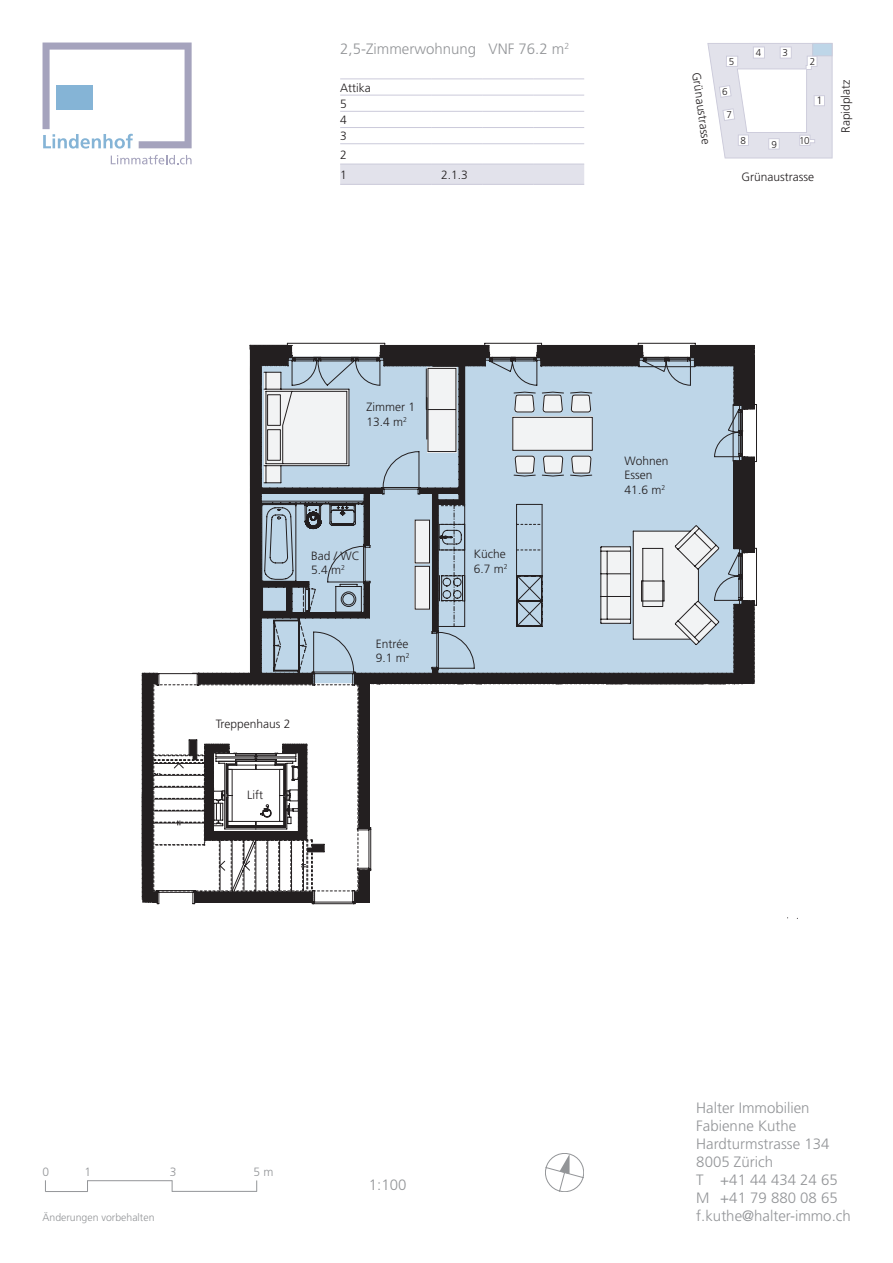
<style>
.page{position:relative;width:893px;height:1263px;background:#fff}
.page>*{position:absolute;margin:0;border:0;box-sizing:border-box;transform-origin:0 0}
.t1{font:300 15px/18px "Frutiger";color:#939598}
.t2{font:300 12px/14.4px "Frutiger";color:#231f20}
.t3{font:300 12px "Frutiger";color:#939598}
.t4{font:300 10.8px "Frutiger";color:#231f20}
.t5{font:300 10.5px "Frutiger";color:#939598}
.t6{font:300 9.9px "Frutiger";color:#231f20}
</style>
<div class="page">
<svg style="left:545px;top:1153px;width:39px;height:39px"></svg>
<hr style="left:45px;top:1191px;width:43px;height:1px;background:#939598">
<hr style="left:87px;top:1180px;width:85px;height:1px;background:#939598">
<hr style="left:172px;top:1191px;width:85px;height:1px;background:#939598">
<svg style="left:43px;top:43px;width:149px;height:106px"></svg>
<svg style="left:111px;top:155px;width:81px;height:9px"></svg>
<div style="left:56px;top:85px;width:37px;height:25px;background:#85b4d6"></div>
<svg style="left:707px;top:43px;width:126px;height:115px"></svg>
<svg style="left:142px;top:343px;width:614px;height:560px"></svg>
<div style="left:415px;top:520px;width:15px;height:43px;background:#f2f3f4"></div>
<div style="left:415px;top:520px;width:15px;height:43px;border:1px solid #231f20"></div>
<div style="left:415px;top:566px;width:15px;height:44px;background:#f2f3f4"></div>
<div style="left:415px;top:566px;width:15px;height:43px;border:1px solid #231f20"></div>
<div style="left:340px;top:165px;width:244px;height:19px;background:#e2e2eb"></div>
<hr style="left:340px;top:79px;width:91px;height:1px;background:#cbcada">
<hr style="left:431px;top:79px;width:51px;height:1px;background:#cbcada">
<hr style="left:482px;top:79px;width:51px;height:1px;background:#cbcada">
<hr style="left:533px;top:79px;width:51px;height:1px;background:#cbcada">
<hr style="left:340px;top:95px;width:91px;height:1px;background:#cbcada">
<hr style="left:431px;top:95px;width:51px;height:1px;background:#cbcada">
<hr style="left:482px;top:95px;width:51px;height:1px;background:#cbcada">
<hr style="left:533px;top:95px;width:51px;height:1px;background:#cbcada">
<hr style="left:340px;top:111px;width:91px;height:1px;background:#cbcada">
<hr style="left:431px;top:111px;width:51px;height:1px;background:#cbcada">
<hr style="left:482px;top:111px;width:51px;height:1px;background:#cbcada">
<hr style="left:533px;top:111px;width:51px;height:1px;background:#cbcada">
<hr style="left:340px;top:127px;width:91px;height:1px;background:#cbcada">
<hr style="left:431px;top:127px;width:51px;height:1px;background:#cbcada">
<hr style="left:482px;top:127px;width:51px;height:1px;background:#cbcada">
<hr style="left:533px;top:127px;width:51px;height:1px;background:#cbcada">
<hr style="left:340px;top:143px;width:91px;height:1px;background:#cbcada">
<hr style="left:431px;top:143px;width:51px;height:1px;background:#cbcada">
<hr style="left:482px;top:143px;width:51px;height:1px;background:#cbcada">
<hr style="left:533px;top:143px;width:51px;height:1px;background:#cbcada">
<hr style="left:340px;top:164px;width:91px;height:1px;background:#cbcada">
<hr style="left:431px;top:164px;width:51px;height:1px;background:#cbcada">
<hr style="left:482px;top:164px;width:51px;height:1px;background:#cbcada">
<hr style="left:533px;top:164px;width:51px;height:1px;background:#cbcada">
<hr style="left:340px;top:184px;width:91px;height:1px;background:#cbcada">
<hr style="left:431px;top:184px;width:51px;height:1px;background:#cbcada">
<hr style="left:482px;top:184px;width:51px;height:1px;background:#cbcada">
<hr style="left:533px;top:184px;width:51px;height:1px;background:#cbcada">
<p class="t1" style="left:340px;top:40px;width:231px">2,5-Zimmerwohnung VNF 76.2 m<sup>2</sup></p>
<p class="t6" style="left:729px;top:56px;width:7px">5</p>
<p class="t6" style="left:756px;top:47px;width:7px">4</p>
<p class="t6" style="left:783px;top:47px;width:7px">3</p>
<p class="t6" style="left:810px;top:56px;width:7px">2</p>
<p class="t2" style="left:340px;top:79px;width:32px;line-height:16.2px">Attika<br>5<br>4<br>3</p>
<p class="t2" style="left:340px;top:144px;width:8px;line-height:20.2px">2<br>1</p>
<p class="t2" style="left:441px;top:168px;width:28px">2.1.3</p>
<p class="t2" style="left:704px;top:71px;width:74px;rotate:82deg">Grünaustrasse</p>
<p class="t6" style="left:722px;top:86px;width:7px">6</p>
<p class="t6" style="left:727px;top:109px;width:7px">7</p>
<p class="t6" style="left:740px;top:134px;width:7px">8</p>
<p class="t6" style="left:771px;top:139px;width:7px">9</p>
<p class="t4" style="left:816px;top:95px;width:8px">1</p>
<p class="t6" style="left:799px;top:135px;width:12px">10</p>
<p class="t2" style="left:742px;top:169px;width:74px">Grünaustrasse</p>
<p class="t2" style="left:838px;top:133px;width:55px;rotate:-90deg">Rapidplatz</p>
<p class="t2" style="left:367px;top:400px;width:50px">Zimmer 1<br>13.4 m<sup>2</sup></p>
<p class="t2" style="left:311px;top:548px;width:50px">Bad / WC<br>5.4 m<sup>2</sup></p>
<p class="t2" style="left:216px;top:716px;width:76px">Treppenhaus 2</p>
<p class="t2" style="left:247px;top:788px;width:17px">Lift</p>
<p class="t2" style="left:376px;top:636px;width:35px">Entrée<br>9.1 m<sup>2</sup></p>
<p class="t2" style="left:474px;top:547px;width:35px">Küche<br>6.7 m<sup>2</sup></p>
<p class="t2" style="left:625px;top:454px;width:45px">Wohnen<br>Essen<br>41.6 m<sup>2</sup></p>
<p class="t3" style="left:43px;top:1165px;width:8px">0</p>
<p class="t3" style="left:84px;top:1165px;width:8px">1</p>
<p class="t3" style="left:170px;top:1165px;width:8px">3</p>
<p class="t3" style="left:253px;top:1165px;width:22px">5 m</p>
<p class="t5" style="left:43px;top:1211px;width:114px">Änderungen vorbehalten</p>
<p class="t1" style="left:369px;top:1176px;width:39px">1:100</p>
<p class="t1" style="left:696px;top:1099px;width:156px">Halter Immobilien<br>Fabienne Kuthe<br>Hardturmstrasse 134<br>8005 Zürich<br>T +41 44 434 24 65<br>M +41 79 880 08 65 f.kuthe@halter-immo.ch</p>
</div>
